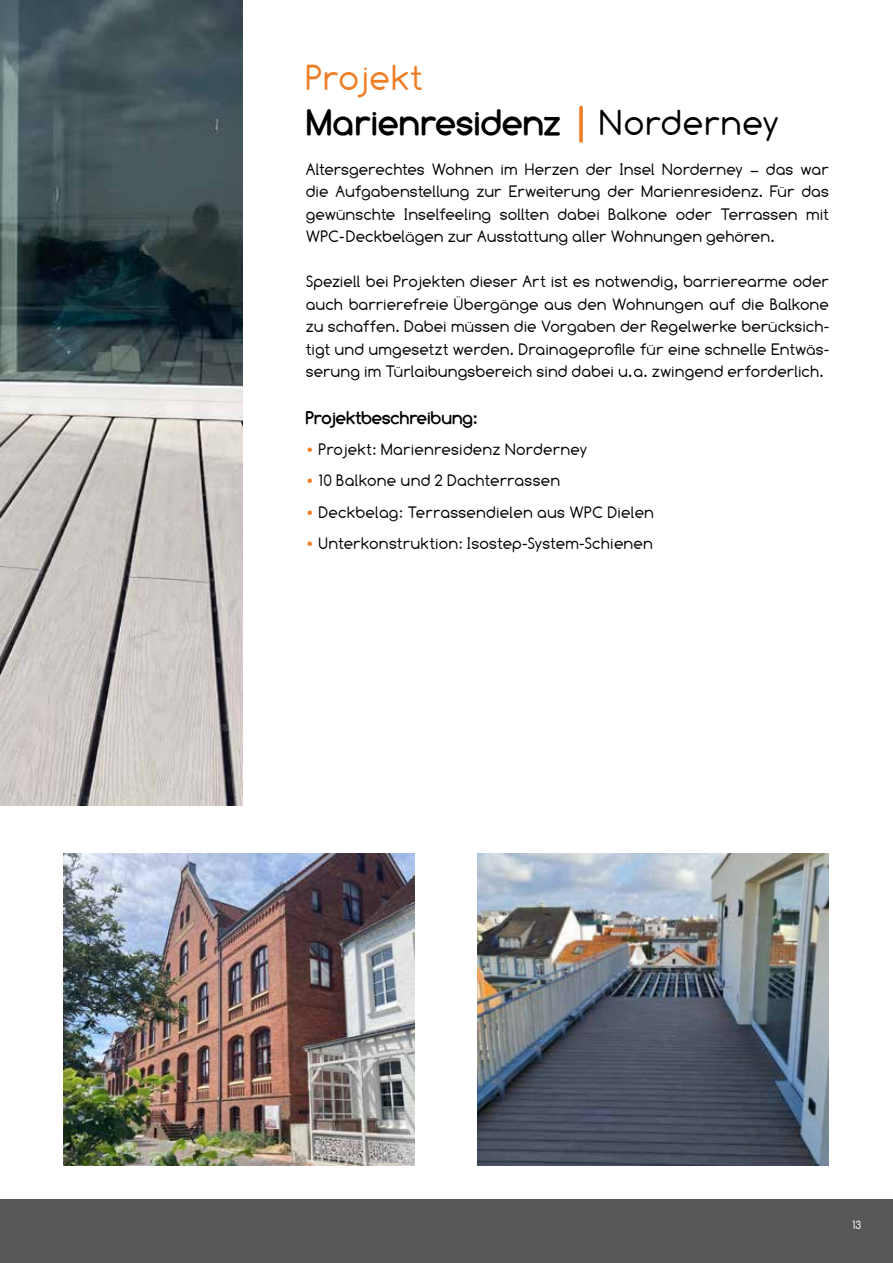
<style>
.page{position:relative;width:893px;height:1263px;background:#fff}
.page>*{position:absolute;margin:0;border:0;box-sizing:border-box;transform-origin:0 0}
.t1{font:700 36px/45px "Comfortaa";letter-spacing:.005em;color:#000}
.t2{font:700 18px "Comfortaa";color:#000}
.t3{font:16.5px/22.5px "Comfortaa";letter-spacing:.01em;color:#000;text-align:justify}
.t4{font:12px "Comfortaa";color:#fff}
.s1{font-weight:400;color:#ef7e26}
.s2{color:#ef7e26}
.s3{font-weight:400}
.s4{font-weight:700;font-size:15px;color:#ef7e26}
</style>
<div class="page">
<div style="left:0;top:1199px;width:893px;height:64px;background:#575756"></div>
<img style="left:0;top:0;width:242px;height:806px">
<img style="left:64px;top:853px;width:351px;height:312px">
<img style="left:477px;top:853px;width:351px;height:312px">
<h1 class="t1" style="left:306px;top:55px;width:475px"><span class="s1">Projekt<br></span>Marienresidenz <span class="s2">|</span> <span class="s3">Norderney</span></h1>
<p class="t3" style="left:306px;top:158px;width:524px">Altersgerechtes Wohnen im Herzen der Insel Norderney – das war die Aufgabenstellung zur Erweiterung der Marienresidenz. Für das gewünschte Inselfeeling sollten dabei Balkone oder Terrassen mit WPC-Deckbelägen zur Ausstattung aller Wohnungen gehören.</p>
<p class="t3" style="left:306px;top:270px;width:524px">Speziell bei Projekten dieser Art ist es notwendig, barrierearme oder auch barrierefreie Übergänge aus den Wohnungen auf die Balkone zu schaffen. Dabei müssen die Vorgaben der Regelwerke berücksich&shy;tigt und umgesetzt werden. Drainageprofile für eine schnelle Entwäs&shy;serung im Türlaibungsbereich sind dabei u.a. zwingend erforderlich.</p>
<p class="t2" style="left:306px;top:407px;width:173px">Projektbeschreibung:</p>
<p class="t3" style="left:306px;top:438px;width:283px"><span class="s4">•</span> Projekt: Marienresidenz Norderney</p>
<p class="t3" style="left:306px;top:469px;width:256px"><span class="s4">•</span> 10 Balkone und 2 Dachterrassen</p>
<p class="t3" style="left:306px;top:501px;width:350px"><span class="s4">•</span> Deckbelag: Terrassendielen aus WPC Dielen</p>
<p class="t3" style="left:306px;top:532px;width:349px"><span class="s4">•</span> Unterkonstruktion: Isostep-System-Schienen</p>
<p class="t4" style="left:853px;top:1218px;width:10px">13</p>
</div>
